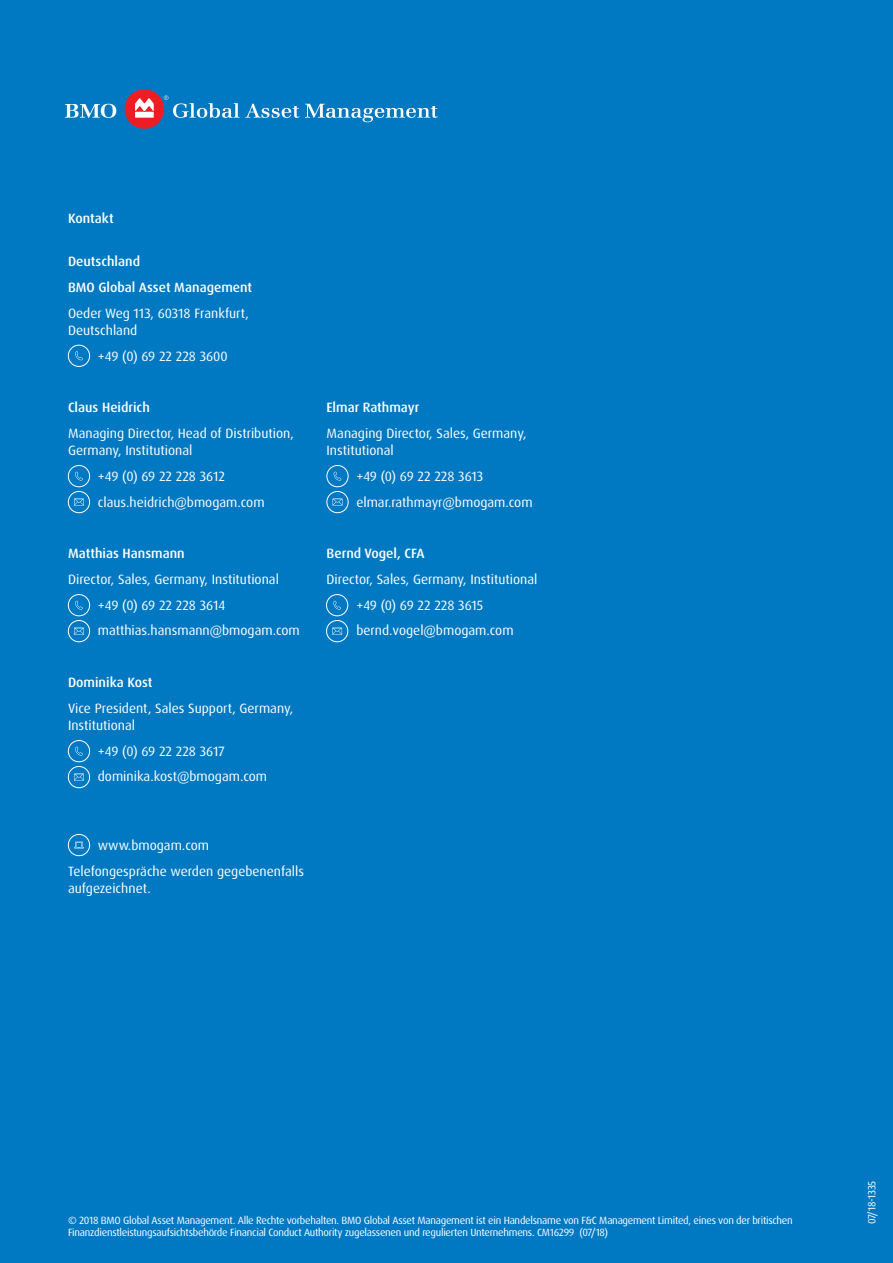
<style>
.page{position:relative;width:893px;height:1263px;background:#0079c2}
.page>*{position:absolute;margin:0;border:0;box-sizing:border-box;transform-origin:0 0}
.t1{font:13.5px/25.8px "Dax Pro";color:#fff}
.t2{font:500 13.5px/25.8px "Dax Pro";color:#fff}
.t3{font:10.5px/12.6px "Dax Pro";letter-spacing:-.025em;color:#fff}
</style>
<div class="page">
<svg style="left:65px;top:104px;width:51px;height:14px"></svg>
<div style="left:125px;top:89px;width:39px;height:40px;background:#ee1d23;border-radius:50%"></div>
<svg style="left:135px;top:98px;width:19px;height:20px"></svg>
<svg style="left:164px;top:95px;width:274px;height:27px"></svg>
<div style="left:68px;top:345px;width:22px;height:22px;border:1px solid #fff;border-radius:50%"></div>
<svg style="left:75px;top:351px;width:8px;height:9px"></svg>
<div style="left:68px;top:465px;width:22px;height:22px;border:1px solid #fff;border-radius:50%"></div>
<svg style="left:75px;top:472px;width:8px;height:9px"></svg>
<div style="left:68px;top:491px;width:22px;height:22px;border:1px solid #fff;border-radius:50%"></div>
<svg style="left:74px;top:499px;width:10px;height:6px"></svg>
<div style="left:68px;top:594px;width:22px;height:22px;border:1px solid #fff;border-radius:50%"></div>
<svg style="left:75px;top:601px;width:8px;height:9px"></svg>
<div style="left:68px;top:620px;width:22px;height:22px;border:1px solid #fff;border-radius:50%"></div>
<svg style="left:74px;top:628px;width:10px;height:6px"></svg>
<div style="left:68px;top:740px;width:22px;height:22px;border:1px solid #fff;border-radius:50%"></div>
<svg style="left:75px;top:747px;width:8px;height:9px"></svg>
<div style="left:68px;top:766px;width:22px;height:22px;border:1px solid #fff;border-radius:50%"></div>
<svg style="left:74px;top:774px;width:10px;height:6px"></svg>
<div style="left:68px;top:834px;width:22px;height:22px;border:1px solid #fff;border-radius:50%"></div>
<svg style="left:74px;top:842px;width:10px;height:6px"></svg>
<div style="left:327px;top:465px;width:21px;height:22px;border:1px solid #fff;border-radius:50%"></div>
<svg style="left:334px;top:472px;width:7px;height:9px"></svg>
<div style="left:327px;top:491px;width:21px;height:22px;border:1px solid #fff;border-radius:50%"></div>
<svg style="left:333px;top:499px;width:9px;height:6px"></svg>
<div style="left:326px;top:594px;width:22px;height:22px;border:1px solid #fff;border-radius:50%"></div>
<svg style="left:333px;top:601px;width:8px;height:9px"></svg>
<div style="left:326px;top:620px;width:22px;height:22px;border:1px solid #fff;border-radius:50%"></div>
<svg style="left:332px;top:628px;width:10px;height:6px"></svg>
<p class="t2" style="left:68px;top:206px;width:47px">Kontakt</p>
<p class="t2" style="left:68px;top:249px;width:186px">Deutschland<br>BMO Global Asset Management</p>
<p class="t1" style="left:68px;top:304px;width:182px;line-height:17.1px">Oeder Weg 113, 60318 Frankfurt,<br>Deutschland</p>
<p class="t1" style="left:98px;top:343px;width:132px">+49 (0) 69 22 228 3600</p>
<p class="t2" style="left:68px;top:395px;width:83px">Claus Heidrich</p>
<p class="t1" style="left:68px;top:425px;width:227px;line-height:17.1px">Managing Director, Head of Distribution,<br>Germany, Institutional</p>
<p class="t1" style="left:98px;top:463px;width:168px">+49 (0) 69 22 228 3612 claus.heidrich@bmogam.com</p>
<p class="t2" style="left:68px;top:541px;width:118px">Matthias Hansmann</p>
<p class="t1" style="left:98px;top:566px;width:204px;text-indent:-30px">Director, Sales, Germany, Institutional +49 (0) 69 22 228 3614 matthias.hansmann@bmogam.com</p>
<p class="t2" style="left:68px;top:669px;width:86px">Dominika Kost</p>
<p class="t1" style="left:68px;top:699px;width:227px;line-height:17.1px">Vice President, Sales Support, Germany,<br>Institutional</p>
<p class="t1" style="left:98px;top:738px;width:171px">+49 (0) 69 22 228 3617 dominika.kost@bmogam.com</p>
<p class="t1" style="left:68px;top:832px;width:237px;text-indent:30px">www.bmogam.com<br>Telefongespräche werden gegebenenfalls</p>
<p class="t1" style="left:68px;top:875px;width:84px">aufgezeichnet.</p>
<p class="t2" style="left:327px;top:395px;width:94px">Elmar Rathmayr</p>
<p class="t1" style="left:327px;top:425px;width:201px;line-height:17.1px">Managing Director, Sales, Germany,<br>Institutional</p>
<p class="t1" style="left:356px;top:463px;width:178px">+49 (0) 69 22 228 3613 elmar.rathmayr@bmogam.com</p>
<p class="t2" style="left:327px;top:541px;width:100px">Bernd Vogel, CFA</p>
<p class="t1" style="left:356px;top:566px;width:183px;text-indent:-30px">Director, Sales, Germany, Institutional +49 (0) 69 22 228 3615 bernd.vogel@bmogam.com</p>
<p class="t3" style="left:68px;top:1214px;width:726px">© 2018 BMO Global Asset Management. Alle Rechte vorbehalten. BMO Global Asset Management ist ein Handelsname von F&amp;C Management Limited, eines von der britischen<br>Finanzdienstleistungsaufsichtsbehörde Financial Conduct Authority zugelassenen und regulierten Unternehmens. CM16299 (07/18)</p>
<p class="t3" style="left:866px;top:1224px;width:45px;rotate:-90deg">07/18-1335</p>
</div>
